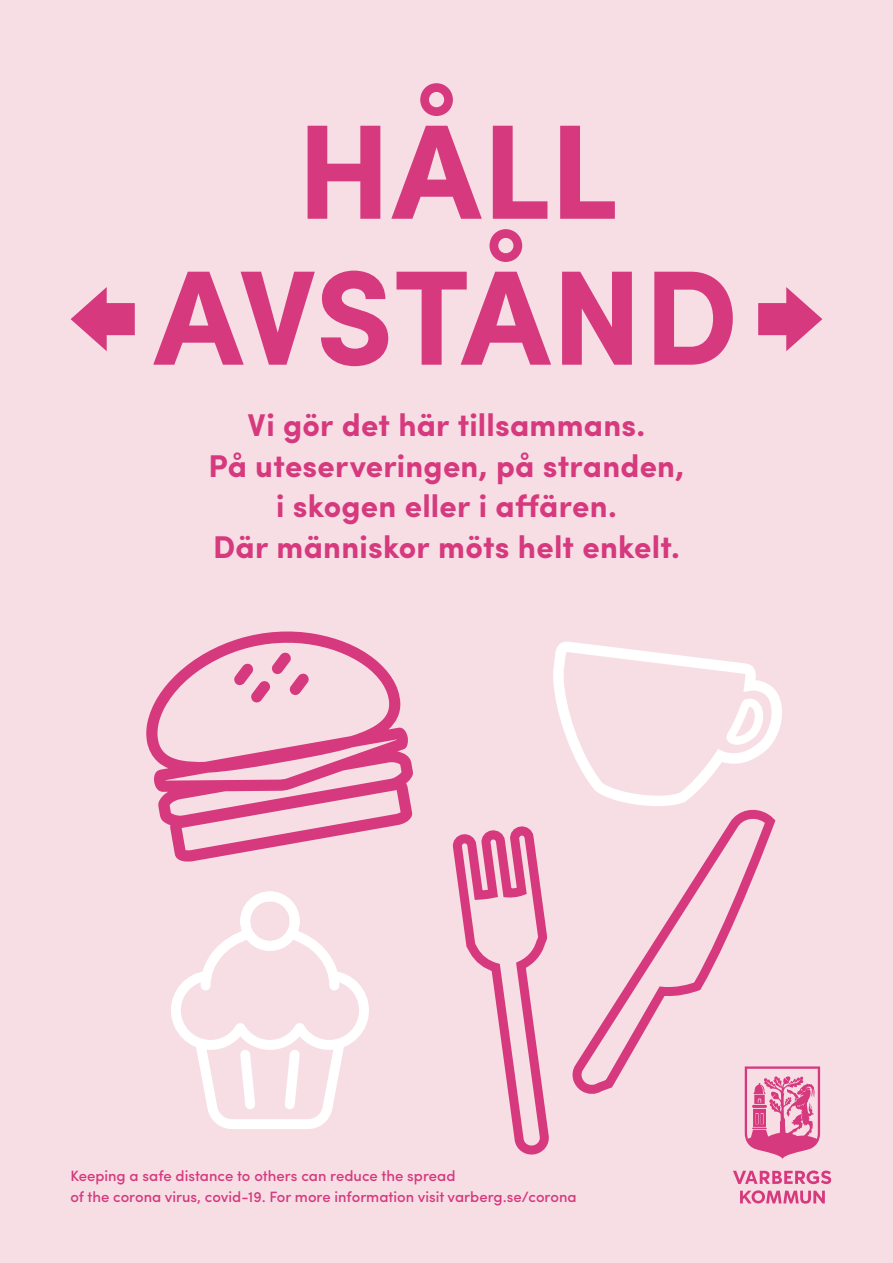
<style>
.page{position:relative;width:893px;height:1263px;background:#f7dee5}
.page>*{position:absolute;margin:0;border:0;box-sizing:border-box;transform-origin:0 0}
.t1{font:700 135px/145.9px "Sofia Pro";letter-spacing:-.005em;color:#d6397d;text-align:center}
.t2{font:700 31.5px/40.5px "Sofia Pro";letter-spacing:.005em;color:#d6397d;text-align:center}
.t3{font:500 15px/21.6px "Sofia Pro";color:#d6397d}
</style>
<div class="page">
<svg style="left:733px;top:1170px;width:98px;height:14px"></svg>
<svg style="left:740px;top:1190px;width:85px;height:14px"></svg>
<svg style="left:745px;top:1066px;width:75px;height:93px"></svg>
<svg style="left:71px;top:287px;width:64px;height:64px"></svg>
<svg style="left:758px;top:287px;width:64px;height:64px"></svg>
<svg style="left:146px;top:631px;width:267px;height:231px"></svg>
<svg style="left:553px;top:642px;width:229px;height:160px"></svg>
<svg style="left:171px;top:891px;width:198px;height:238px"></svg>
<svg style="left:572px;top:802px;width:207px;height:289px"></svg>
<svg style="left:452px;top:826px;width:97px;height:329px"></svg>
<h1 class="t1" style="left:154px;top:90px;width:586px">HÅLL<br>AVSTÅND</h1>
<h2 class="t2" style="left:209px;top:403px;width:477px">Vi gör det här tillsammans.<br>På uteserveringen, på stranden, i skogen eller i affären.<br>Där människor möts helt enkelt.</h2>
<p class="t3" style="left:70px;top:1163px;width:508px">Keeping a safe distance to others can reduce the spread<br>of the corona virus, covid-19. For more information visit varberg.se/corona</p>
</div>
